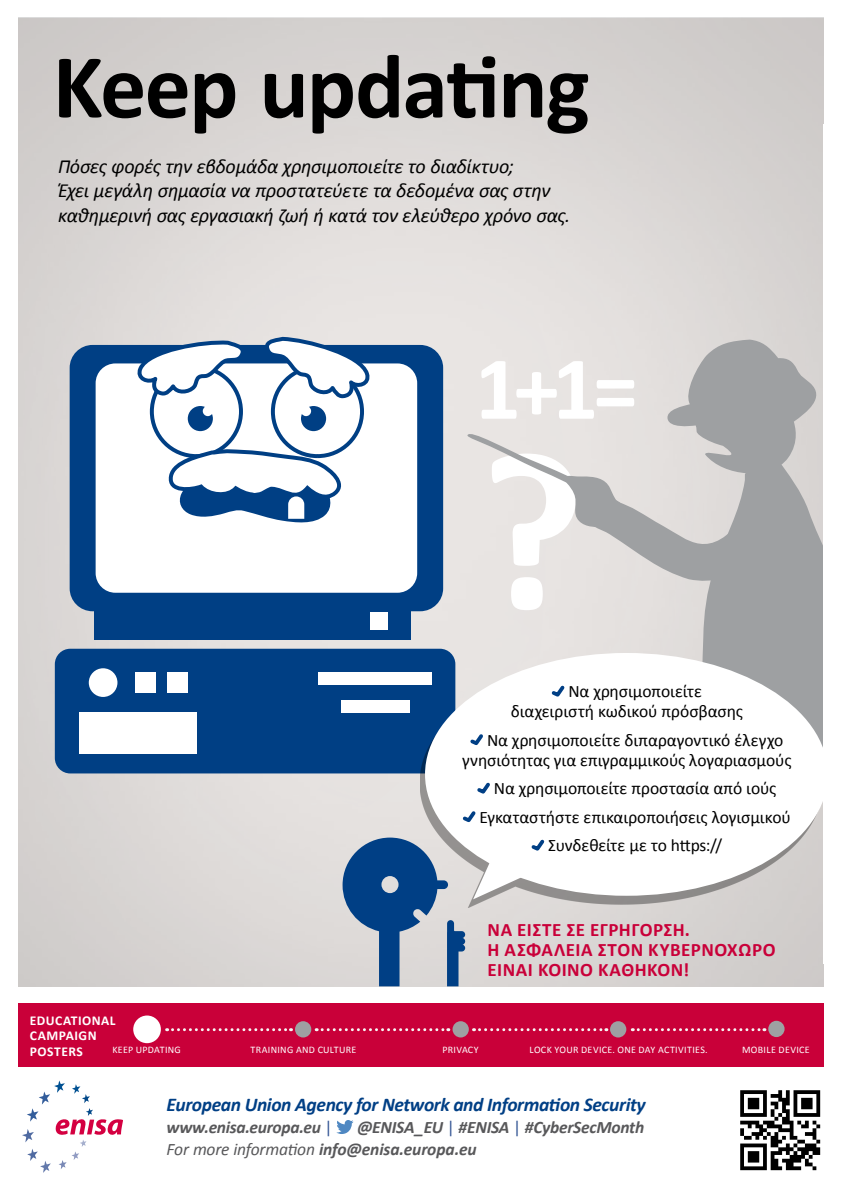
<style>
.page{position:relative;width:842px;height:1192px;background:#fff}
.page>*{position:absolute;margin:0;border:0;box-sizing:border-box;transform-origin:0 0}
.t1{font:700 229.25px "Calibri";color:#fff}
.t2{font:700 92px "Calibri";letter-spacing:-.02em;color:#000}
.t3{font:700 90.55px "Calibri";color:#fff}
.t4{font:italic 20px/24.5px "Calibri";letter-spacing:-.015em;color:#000}
.t5{font:italic 700 19.5px "Calibri";letter-spacing:-.02em;color:#003f85}
.t6{font:700 19px/20px "Calibri";letter-spacing:.025em;color:#c90039}
.t7{font:17.5px/20px "Calibri";letter-spacing:-.005em;color:#000}
.t8{font:italic 700 17.5px/22px "Calibri";letter-spacing:-.015em;color:#58585a}
.t9{font:700 13.55px/15.6px "Calibri";letter-spacing:.035em;color:#fff}
.t10{font:10px "Calibri";letter-spacing:.03em;color:#fff}
.s1{font-weight:400;font-style:normal;color:#395a97}
.s2{font-weight:400}
</style>
<div class="page">
<svg style="left:740px;top:1090px;width:80px;height:80px"></svg>
<svg style="left:22px;top:1081px;width:101px;height:92px"></svg>
<svg style="left:336px;top:1120px;width:18px;height:14px"></svg>
<div style="left:18px;top:1003px;width:806px;height:64px;background:#c90039"></div>
<img style="left:18px;top:17px;width:806px;height:969px">
<svg style="left:167px;top:1028px;width:124px;height:3px"></svg>
<svg style="left:316px;top:1028px;width:133px;height:3px"></svg>
<svg style="left:473px;top:1028px;width:134px;height:3px"></svg>
<svg style="left:632px;top:1028px;width:133px;height:3px"></svg>
<div style="left:768px;top:1021px;width:16px;height:16px;background:#9ea0a2;border-radius:50%"></div>
<div style="left:295px;top:1021px;width:16px;height:16px;background:#9ea0a2;border-radius:50%"></div>
<div style="left:452px;top:1021px;width:17px;height:16px;background:#9ea0a2;border-radius:50%"></div>
<div style="left:610px;top:1021px;width:16px;height:16px;background:#9ea0a2;border-radius:50%"></div>
<div style="left:133px;top:1016px;width:28px;height:27px;background:#fff;border-radius:50%"></div>
<div style="left:55px;top:649px;width:400px;height:124px;background:#003f84;border-radius:15px"></div>
<div style="left:341px;top:700px;width:69px;height:13px;background:#fff"></div>
<div style="left:319px;top:672px;width:113px;height:13px;background:#fff"></div>
<div style="left:94px;top:601px;width:317px;height:39px;background:#003f84"></div>
<div style="left:370px;top:612px;width:17px;height:17px;background:#fff"></div>
<div style="left:70px;top:345px;width:373px;height:266px;background:#003f84;border-radius:23px"></div>
<div style="left:96px;top:363px;width:321px;height:230px;background:#fff;border-radius:20px"></div>
<div style="left:150px;top:365px;width:93px;height:93px;background:#fff;border:4px solid #003f84;border-radius:50%"></div>
<svg style="left:188px;top:406px;width:25px;height:25px"></svg>
<svg style="left:271px;top:365px;width:93px;height:93px"></svg>
<div style="left:80px;top:712px;width:117px;height:42px;background:#fff"></div>
<div style="left:89px;top:668px;width:28px;height:29px;background:#fff;border-radius:50%"></div>
<div style="left:136px;top:672px;width:20px;height:21px;background:#fff"></div>
<div style="left:167px;top:672px;width:21px;height:21px;background:#fff"></div>
<svg style="left:131px;top:338px;width:114px;height:61px"></svg>
<svg style="left:265px;top:334px;width:110px;height:97px"></svg>
<svg style="left:166px;top:447px;width:182px;height:76px"></svg>
<div style="left:700px;top:584px;width:123px;height:78px;background:#9ea0a2"></div>
<svg style="left:466px;top:340px;width:357px;height:244px;background:#cecccb"></svg>
<div style="left:420px;top:662px;width:403px;height:246px;background:#000;opacity:.35"></div>
<div style="left:425px;top:653px;width:403px;height:243px;background:#fff;border-radius:50%"></div>
<svg style="left:551px;top:685px;width:14px;height:12px"></svg>
<svg style="left:470px;top:734px;width:13px;height:11px"></svg>
<svg style="left:477px;top:782px;width:13px;height:12px"></svg>
<svg style="left:462px;top:811px;width:14px;height:11px"></svg>
<svg style="left:473px;top:839px;width:75px;height:60px"></svg>
<svg style="left:343px;top:838px;width:122px;height:148px;background:#718daf"></svg>
<div style="left:823px;top:124px;width:19px;height:839px;background:#fff"></div>
<h2 class="t2" style="left:53px;top:22px;width:539px">KEEP UPDATING</h2>
<p class="t4" style="left:58px;top:153px;width:513px">Πόσες φορές την εβδομάδα χρησιμοποιείτε το διαδίκτυο;<br>Έχει μεγάλη σημασία να προστατεύετε τα δεδομένα σας στην καθημερινή σας εργασιακή ζωή ή κατά τον ελεύθερο χρόνο σας.</p>
<h3 class="t3" style="left:475px;top:325px;width:165px">1+1=</h3>
<h1 class="t1" style="left:479px;top:370px;width:108px">?</h1>
<p class="t7" style="left:511px;top:681px;width:233px;text-indent:57px">ΝΑ ΧΡΗΣΙΜΟΠΟΙΕΊΤΕ<br>ΔΙΑΧΕΙΡΙΣΤΉ ΚΩΔΙΚΟΎ ΠΡΌΣΒΑΣΗΣ</p>
<p class="t7" style="left:462px;top:729px;width:331px;text-indent:25px">ΝΑ ΧΡΗΣΙΜΟΠΟΙΕΊΤΕ ΔΙΠΑΡΑΓΟΝΤΙΚΌ ΈΛΕΓΧΟ<br>ΓΝΗΣΙΌΤΗΤΑΣ ΓΙΑ ΕΠΙΓΡΑΜΜΙΚΟΎΣ ΛΟΓΑΡΙΑΣΜΟΎΣ</p>
<p class="t7" style="left:479px;top:773px;width:313px;line-height:28.5px;text-align:center">ΝΑ ΧΡΗΣΙΜΟΠΟΙΕΊΤΕ ΠΡΟΣΤΑΣΊΑ ΑΠΌ ΙΟΎΣ<br>ΕΓΚΑΤΑΣΤΉΣΤΕ ΕΠΙΚΑΙΡΟΠΟΙΉΣΕΙΣ ΛΟΓΙΣΜΙΚΟΎ<br>ΣΥΝΔΕΘΕΊΤΕ ΜΕ ΤΟ HTTPS://</p>
<p class="t6" style="left:488px;top:919px;width:289px">ΝΑ ΕΊΣΤΕ ΣΕ ΕΓΡΉΓΟΡΣΗ.<br>Η ΑΣΦΆΛΕΙΑ ΣΤΟΝ ΚΥΒΕΡΝΟΧΏΡΟ<br>ΕΊΝΑΙ ΚΟΙΝΌ</p>
<p class="t6" style="left:598px;top:959px;width:93px">ΚΑΘΉΚΟΝ!</p>
<p class="t9" style="left:30px;top:1012px;width:87px">EDUCATIONAL<br>CAMPAIGN<br>POSTERS</p>
<p class="t10" style="left:112px;top:1043px;width:70px">KEEP UPDATING</p>
<p class="t10" style="left:442px;top:1043px;width:38px">PRIVACY</p>
<p class="t10" style="left:529px;top:1043px;width:180px">LOCK YOUR DEVICE. ONE DAY ACTIVITIES.</p>
<p class="t10" style="left:742px;top:1043px;width:69px">MOBILE DEVICE</p>
<p class="t10" style="left:251px;top:1043px;width:107px">TRAINING AND CULTURE</p>
<p class="t5" style="left:167px;top:1091px;width:481px">European Union Agency for Network and Information Security</p>
<p class="t8" style="left:167px;top:1115px;width:479px;text-indent:191px">@ENISA_EU <span class="s1">|</span> #ENISA <span class="s1">|</span> #CyberSecMonth<br><span class="s2">For more information</span> info@enisa.europa.eu</p>
<p class="t8" style="left:167px;top:1115px;width:168px">www.enisa.europa.eu <span class="s1">|</span></p>
</div>
